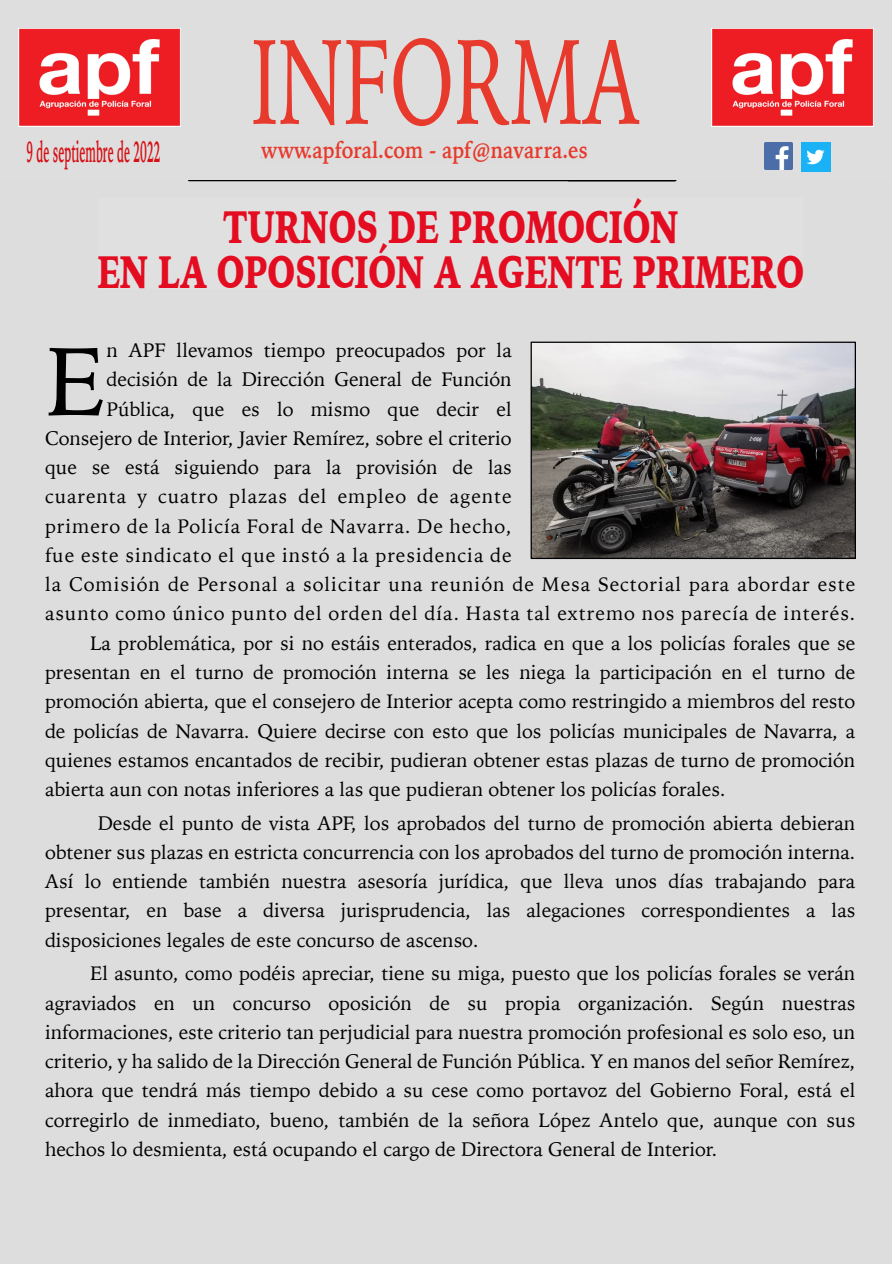
<style>
.page{position:relative;width:893px;height:1264px;background:#fff}
.page>*{position:absolute;margin:0;border:0;box-sizing:border-box;transform-origin:0 0}
.t1{font:120.6px "Iowan Old Style";color:#e73a2c;scale:.66 1}
.t2{font:97.05px "Iowan Old Style";color:#000}
.t3{font:900 45px/45px "Iowan Old Style";color:#e40c21;text-align:center;scale:.68 1}
.t4{font:700 29.4px "Iowan Old Style";color:#d51116;scale:.39 1}
.t5{font:700 23.1px "Iowan Old Style";color:#e73a2c;scale:.85 1}
.t6{font:19.5px/29.2px "Iowan Old Style";color:#000;text-align:justify}
.t7{font:19.5px "Iowan Old Style";letter-spacing:.05em;color:#000}
</style>
<div class="page">
<div style="left:0;top:180px;width:891px;height:1083px;background:#ddd"></div>
<svg style="left:188px;top:178px;width:704px;height:4px"></svg>
<div style="left:0;top:0;width:891px;height:180px;background:#dfdede"></div>
<img style="left:18px;top:29px;width:162px;height:97px">
<img style="left:765px;top:142px;width:27px;height:28px">
<img style="left:711px;top:29px;width:162px;height:97px">
<img style="left:801px;top:142px;width:29px;height:29px">
<img style="left:532px;top:343px;width:322px;height:214px">
<div style="left:530px;top:341px;width:326px;height:218px;border:1px solid #000"></div>
<h1 class="t1" style="left:251px;top:-1px;width:593px">INFORMA</h1>
<h3 class="t4" style="left:26px;top:132px;width:345px">9 de septiembre de 2022</h3>
<p class="t5" style="left:261px;top:134px;width:386px">www.apforal.com - apf@navarra.es</p>
<h3 class="t3" style="left:97px;top:204px;width:1040px">TURNOS DE PROMOCIÓN<br>EN LA OPOSICIÓN A AGENTE PRIMERO</h3>
<h2 class="t2" style="left:45px;top:315px;width:63px">E</h2>
<p class="t6" style="left:106px;top:335px;width:407px">n APF llevamos tiempo preocupados por la</p>
<p class="t6" style="left:106px;top:364px;width:407px">decisión de la Dirección General de Función</p>
<p class="t6" style="left:106px;top:394px;width:407px">Pública, que es lo mismo que decir el</p>
<p class="t6" style="left:45px;top:423px;width:468px">Consejero de Interior, Javier Remírez, sobre el criterio</p>
<p class="t6" style="left:45px;top:452px;width:468px">que se está siguiendo para la provisión de las</p>
<p class="t7" style="left:45px;top:483px;width:468px">cuarenta y cuatro plazas del empleo de agente</p>
<p class="t7" style="left:45px;top:512px;width:468px">primero de la Policía Foral de Navarra. De hecho,</p>
<p class="t7" style="left:45px;top:541px;width:468px">fue este sindicato el que instó a la presidencia de</p>
<p class="t7" style="left:45px;top:571px;width:812px">la Comisión de Personal a solicitar una reunión de Mesa Sectorial para abordar este</p>
<p class="t7" style="left:45px;top:600px;width:812px">asunto como único punto del orden del día. Hasta tal extremo nos parecía de interés.</p>
<p class="t6" style="left:90px;top:628px;width:766px">La problemática, por si no estáis enterados, radica en que a los policías forales que se</p>
<p class="t6" style="left:45px;top:657px;width:811px">presentan en el turno de promoción interna se les niega la participación en el turno de</p>
<p class="t6" style="left:45px;top:686px;width:812px">promoción abierta, que el consejero de Interior acepta como restringido a miembros del resto</p>
<p class="t6" style="left:45px;top:715px;width:811px">de policías de Navarra. Quiere decirse con esto que los policías municipales de Navarra, a</p>
<p class="t6" style="left:45px;top:745px;width:812px">quienes estamos encantados de recibir, pudieran obtener estas plazas de turno de promoción</p>
<p class="t6" style="left:45px;top:774px;width:682px">abierta aun con notas inferiores a las que pudieran obtener los policías forales.</p>
<p class="t6" style="left:45px;top:807px;width:812px;text-indent:53px">Desde el punto de vista APF, los aprobados del turno de promoción abierta debieran obtener sus plazas en estricta concurrencia con los aprobados del turno de promoción interna.<br>Así lo entiende también nuestra asesoría jurídica, que lleva unos días trabajando para presentar, en base a diversa jurisprudencia, las alegaciones correspondientes a las disposiciones legales de este concurso de ascenso.</p>
<p class="t6" style="left:45px;top:958px;width:812px;text-indent:45px">El asunto, como podéis apreciar, tiene su miga, puesto que los policías forales se verán agraviados en un concurso oposición de su propia organización. Según nuestras informaciones, este criterio tan perjudicial para nuestra promoción profesional es solo eso, un criterio, y ha salido de la Dirección General de Función Pública. Y en manos del señor Remírez, ahora que tendrá más tiempo debido a su cese como portavoz del Gobierno Foral, está el corregirlo de inmediato, bueno, también de la señora López Antelo que, aunque con sus hechos lo desmienta, está ocupando el cargo de Directora General de Interior.</p>
</div>
